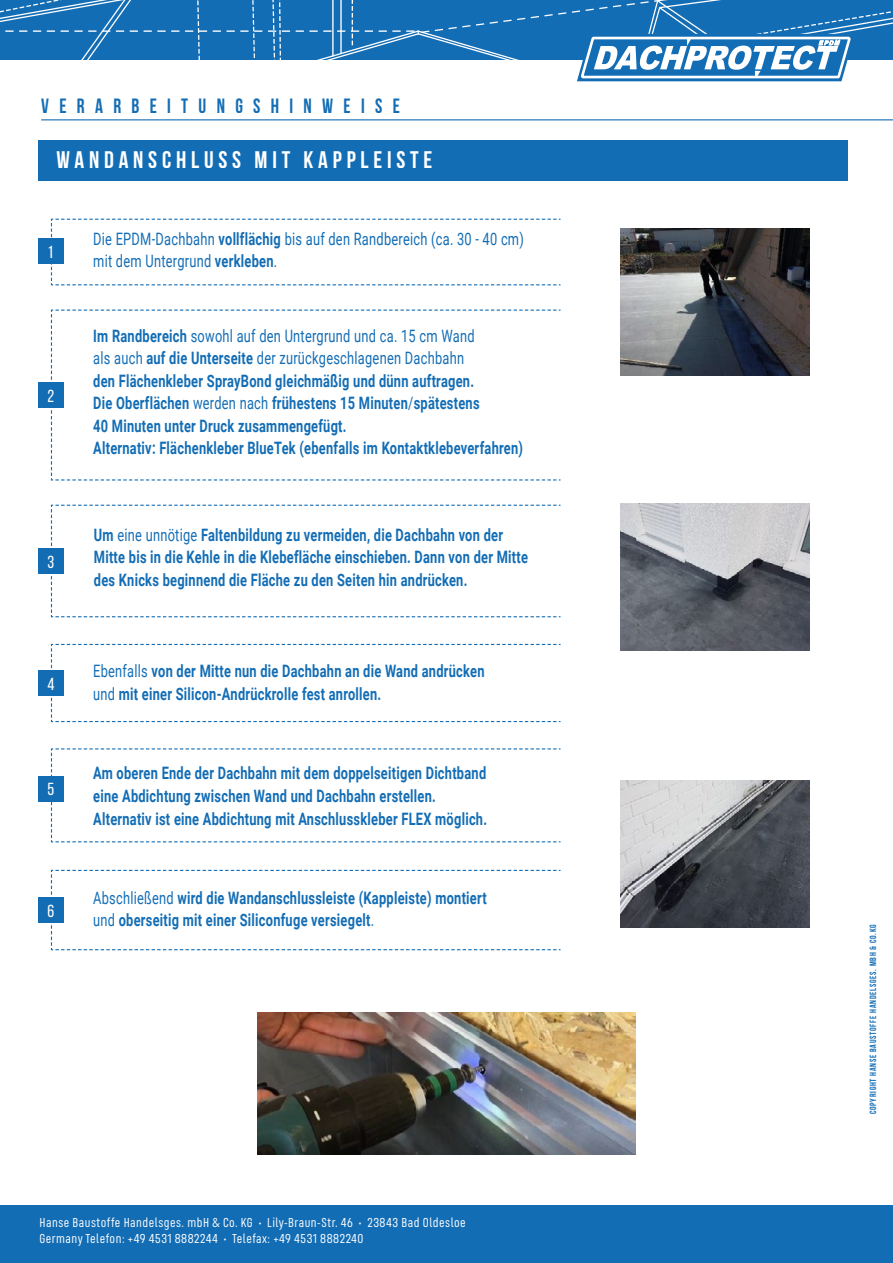
<style>
.page{position:relative;width:893px;height:1263px;background:#fff}
.page>*{position:absolute;margin:0;border:0;box-sizing:border-box;transform-origin:0 0}
.t1{font:700 24px "Bebas Neue";letter-spacing:.2em;color:#fff}
.t2{font:700 20.7px "Bebas Neue";letter-spacing:.53em;color:#136db5;scale:.94 1}
.t3{font:17.4px "Bebas Neue";color:#fff}
.t4{font:700 17.1px/22.5px "Roboto";letter-spacing:.02em;color:#136db5;scale:.75 1}
.t5{font:17.1px/22.5px "Roboto";letter-spacing:.02em;color:#136db5;scale:.75 1}
.t6{font:13.2px/15.9px "FS Industrie Cd";letter-spacing:.04em;color:#fff}
.t7{font:700 9px "Bebas Neue";letter-spacing:.08em;color:#136db5}
.s1{font-weight:700}
.s2{font-weight:400}
.s3{font-family:"Lucida Console"}
</style>
<div class="page">
<hr style="left:41px;top:119px;width:852px;height:1px;background:#136db5">
<svg style="left:0;top:0;width:893px;height:81px"></svg>
<div style="left:0;top:1205px;width:893px;height:58px;background:#136db5"></div>
<svg style="left:50px;top:218px;width:511px;height:68px"></svg>
<div style="left:38px;top:238px;width:26px;height:26px;background:#136db5"></div>
<svg style="left:50px;top:309px;width:511px;height:172px"></svg>
<div style="left:38px;top:382px;width:26px;height:26px;background:#136db5"></div>
<svg style="left:50px;top:504px;width:511px;height:114px"></svg>
<div style="left:38px;top:548px;width:26px;height:26px;background:#136db5"></div>
<svg style="left:50px;top:643px;width:511px;height:80px"></svg>
<div style="left:38px;top:670px;width:26px;height:26px;background:#136db5"></div>
<div style="left:38px;top:140px;width:810px;height:41px;background:#136db5"></div>
<img style="left:621px;top:228px;width:188px;height:147px">
<img style="left:621px;top:503px;width:188px;height:147px">
<img style="left:621px;top:780px;width:188px;height:147px">
<svg style="left:50px;top:748px;width:511px;height:95px"></svg>
<div style="left:38px;top:776px;width:26px;height:25px;background:#136db5"></div>
<svg style="left:50px;top:869px;width:511px;height:82px"></svg>
<div style="left:38px;top:897px;width:26px;height:26px;background:#136db5"></div>
<img style="left:257px;top:1012px;width:379px;height:142px">
<p class="t2" style="left:41px;top:94px;width:383px">VERARBEITUNGSHINWEISE</p>
<h1 class="t1" style="left:57px;top:146px;width:377px">WANDANSCHLUSS MIT KAPPLEISTE</h1>
<p class="t3" style="left:47px;top:242px;width:7px">1</p>
<p class="t3" style="left:47px;top:386px;width:8px">2</p>
<p class="t3" style="left:47px;top:552px;width:8px">3</p>
<p class="t3" style="left:47px;top:674px;width:8px">4</p>
<p class="t3" style="left:47px;top:780px;width:8px">5</p>
<p class="t3" style="left:47px;top:901px;width:8px">6</p>
<p class="t5" style="left:93px;top:227px;width:576px">Die EPDM-Dachbahn <span class="s1">vollflächig</span> bis auf den Randbereich (ca. 30 - 40 cm) mit dem Untergrund <span class="s1">verkleben</span>.</p>
<p class="t4" style="left:93px;top:324px;width:575px">Im Randbereich <span class="s2">sowohl auf den Untergrund und ca. 15 cm Wand<br>als auch</span> auf die Unterseite <span class="s2">der zurückgeschlagenen Dachbahn<br></span>den Flächenkleber SprayBond gleichmäßig und dünn auftragen.<br>Die Oberflächen <span class="s2">werden nach</span> frühestens 15 Minuten<span class="s2">/</span>spätestens<br>40 Minuten unter Druck zusammengefügt.<br>Alternativ: Flächenkleber BlueTek (ebenfalls im Kontaktklebeverfahren)</p>
<p class="t4" style="left:94px;top:523px;width:580px">Um <span class="s2">eine unnötige</span> Faltenbildung zu vermeiden, die Dachbahn von der<br>Mitte bis in die Kehle in die Klebefläche einschieben. Dann von der Mitte des Knicks beginnend die Fläche zu den Seiten hin andrücken.</p>
<p class="t4" style="left:93px;top:659px;width:523px"><span class="s2">Ebenfalls</span> von der Mitte nun die Dachbahn an die Wand andrücken <span class="s2">und</span> mit einer Silicon-Andrückrolle fest anrollen.</p>
<p class="t4" style="left:93px;top:761px;width:527px">Am oberen Ende der Dachbahn mit dem doppelseitigen Dichtband eine Abdichtung zwischen Wand und Dachbahn erstellen.<br>Alternativ ist eine Abdichtung mit Anschlusskleber FLEX möglich.</p>
<p class="t4" style="left:93px;top:886px;width:526px"><span class="s2">Abschließend</span> wird die Wandanschlussleiste (Kappleiste) montiert <span class="s2">und</span> oberseitig mit einer Siliconfuge versiegelt<span class="s2">.</span></p>
<p class="t6" style="left:39px;top:1214px;width:428px">Hanse Baustoffe Handelsges. mbH &amp; Co. KG <span class="s3">·</span> Lily-Braun-Str. 46 <span class="s3">·</span> 23843 Bad Oldesloe<br>Germany Telefon: +49 4531 8882244 <span class="s3">·</span> Telefax: +49 4531 8882240</p>
<p class="t7" style="left:868px;top:1114px;width:191px;rotate:-90deg">COPYRIGHT HANSE BAUSTOFFE HANDELSGES. MBH &amp; CO.KG</p>
</div>
